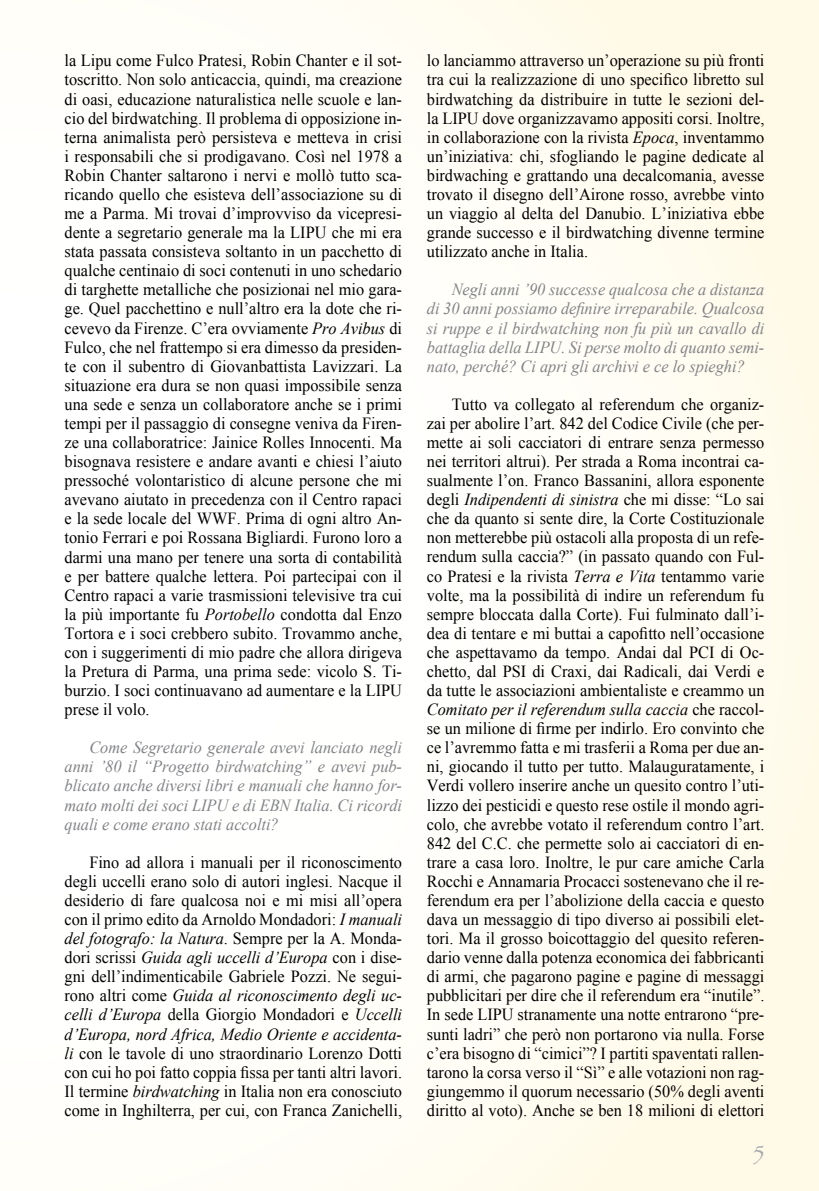
<style>
.page{position:relative;width:819px;height:1191px;background:#fff}
.page>*{position:absolute;margin:0;border:0;box-sizing:border-box;transform-origin:0 0}
.t1{font:22.75px "Papyrus Plain";color:#a7a9ac}
.t2{font:16.97px/19.1px "Times New Roman";color:#000;text-align:justify;scale:.96 1}
.t3{font:italic 16.97px/19.1px "Times New Roman";color:#808285;text-align:justify;scale:.96 1}
.s1{font-style:italic}
</style>
<div class="page">
<div style="left:0;top:0;width:819px;height:1191px;background:linear-gradient(to right,#fff,#fffbec)"></div>
<p class="t2" style="left:64px;top:51px;width:353px">la Lipu come Fulco Pratesi, Robin Chanter e il sot&shy;toscritto. Non solo anticaccia, quindi, ma creazione di oasi, educazione naturalistica nelle scuole e lan&shy;cio del birdwatching. Il problema di opposizione in&shy;terna animalista però persisteva e metteva in crisi i responsabili che si prodigavano. Così nel 1978 a Robin Chanter saltarono i nervi e mollò tutto sca&shy;ricando quello che esisteva dell’associazione su di me a Parma. Mi trovai d’improvviso da vicepresi&shy;dente a segretario generale ma la LIPU che mi era stata passata consisteva soltanto in un pacchetto di qualche centinaio di soci contenuti in uno schedario di targhette metalliche che posizionai nel mio gara&shy;ge. Quel pacchettino e null’altro era la dote che ri&shy;cevevo da Firenze. C’era ovviamente <span class="s1">Pro Avibus</span> di Fulco, che nel frattempo si era dimesso da presiden&shy;te con il subentro di Giovanbattista Lavizzari. La situazione era dura se non quasi impossibile senza una sede e senza un collaboratore anche se i primi tempi per il passaggio di consegne veniva da Firen&shy;ze una collaboratrice: Jainice Rolles Innocenti. Ma bisognava resistere e andare avanti e chiesi l’aiuto pressoché volontaristico di alcune persone che mi avevano aiutato in precedenza con il Centro rapaci e la sede locale del WWF. Prima di ogni altro An&shy;tonio Ferrari e poi Rossana Bigliardi. Furono loro a darmi una mano per tenere una sorta di contabilità e per battere qualche lettera. Poi partecipai con il Centro rapaci a varie trasmissioni televisive tra cui la più importante fu <span class="s1">Portobello</span> condotta dal Enzo Tortora e i soci crebbero subito. Trovammo anche, con i suggerimenti di mio padre che allora dirigeva la Pretura di Parma, una prima sede: vicolo S. Ti&shy;burzio. I soci continuavano ad aumentare e la LIPU prese il volo.</p>
<p class="t3" style="left:64px;top:737px;width:353px;text-indent:25px">Come Segretario generale avevi lanciato negli anni ’80 il “Progetto birdwatching” e avevi pub&shy;blicato anche diversi libri e manuali che hanno for&shy;mato molti dei soci LIPU e di EBN Italia. Ci ricordi quali e come erano stati accolti?</p>
<p class="t2" style="left:64px;top:852px;width:353px;text-indent:25px">Fino ad allora i manuali per il riconoscimento degli uccelli erano solo di autori inglesi. Nacque il desiderio di fare qualcosa noi e mi misi all’opera con il primo edito da Arnoldo Mondadori: <span class="s1">I manuali del fotografo: la Natura</span>. Sempre per la A. Monda&shy;dori scrissi <span class="s1">Guida agli uccelli d’Europa</span> con i dise&shy;gni dell’indimenticabile Gabriele Pozzi. Ne segui&shy;rono altri come <span class="s1">Guida al riconoscimento degli uc&shy;celli d’Europa</span> della Giorgio Mondadori e <span class="s1">Uccelli d’Europa, nord Africa, Medio Oriente e accidenta&shy;li</span> con le tavole di uno straordinario Lorenzo Dotti con cui ho poi fatto coppia fissa per tanti altri lavori.<br>Il termine <span class="s1">birdwatching</span> in Italia non era conosciuto come in Inghilterra, per cui, con Franca Zanichelli,</p>
<p class="t2" style="left:427px;top:51px;width:353px">lo lanciammo attraverso un’operazione su più fronti tra cui la realizzazione di uno specifico libretto sul birdwatching da distribuire in tutte le sezioni del&shy;la LIPU dove organizzavamo appositi corsi. Inoltre, in collaborazione con la rivista <span class="s1">Epoca</span>, inventammo un’iniziativa: chi, sfogliando le pagine dedicate al birdwaching e grattando una decalcomania, avesse trovato il disegno dell’Airone rosso, avrebbe vinto un viaggio al delta del Danubio. L’iniziativa ebbe grande successo e il birdwatching divenne termine utilizzato anche in Italia.</p>
<p class="t3" style="left:427px;top:280px;width:353px;text-indent:25px">Negli anni ’90 successe qualcosa che a distanza di 30 anni possiamo definire irreparabile. Qualcosa si ruppe e il birdwatching non fu più un cavallo di battaglia della LIPU. Si perse molto di quanto semi&shy;nato, perché? Ci apri gli archivi e ce lo spieghi?</p>
<p class="t2" style="left:427px;top:394px;width:353px;text-indent:25px">Tutto va collegato al referendum che organiz&shy;zai per abolire l’art. 842 del Codice Civile (che per&shy;mette ai soli cacciatori di entrare senza permesso nei territori altrui). Per strada a Roma incontrai ca&shy;sualmente l’on. Franco Bassanini, allora esponente degli <span class="s1">Indipendenti di sinistra</span> che mi disse: “Lo sai che da quanto si sente dire, la Corte Costituzionale non metterebbe più ostacoli alla proposta di un refe&shy;rendum sulla caccia?” (in passato quando con Ful&shy;co Pratesi e la rivista <span class="s1">Terra e Vita</span> tentammo varie volte, ma la possibilità di indire un referendum fu sempre bloccata dalla Corte). Fui fulminato dall’i&shy;dea di tentare e mi buttai a capofitto nell’occasione che aspettavamo da tempo. Andai dal PCI di Oc&shy;chetto, dal PSI di Craxi, dai Radicali, dai Verdi e da tutte le associazioni ambientaliste e creammo un <span class="s1">Comitato per il referendum sulla caccia</span> che raccol&shy;se un milione di firme per indirlo. Ero convinto che ce l’avremmo fatta e mi trasferii a Roma per due an&shy;ni, giocando il tutto per tutto. Malauguratamente, i Verdi vollero inserire anche un quesito contro l’uti&shy;lizzo dei pesticidi e questo rese ostile il mondo agri&shy;colo, che avrebbe votato il referendum contro l’art.<br>842 del C.C. che permette solo ai cacciatori di en&shy;trare a casa loro. Inoltre, le pur care amiche Carla Rocchi e Annamaria Procacci sostenevano che il re&shy;ferendum era per l’abolizione della caccia e questo dava un messaggio di tipo diverso ai possibili elet&shy;tori. Ma il grosso boicottaggio del quesito referen&shy;dario venne dalla potenza economica dei fabbricanti di armi, che pagarono pagine e pagine di messaggi pubblicitari per dire che il referendum era “inutile”.<br>In sede LIPU stranamente una notte entrarono “pre&shy;sunti ladri” che però non portarono via nulla. Forse c’era bisogno di “cimici”? I partiti spaventati rallen&shy;tarono la corsa verso il “Sì” e alle votazioni non rag&shy;giungemmo il quorum necessario (50% degli aventi diritto al voto). Anche se ben 18 milioni di elettori</p>
<h1 class="t1" style="left:753px;top:1139px;width:13px">5</h1>
</div>
